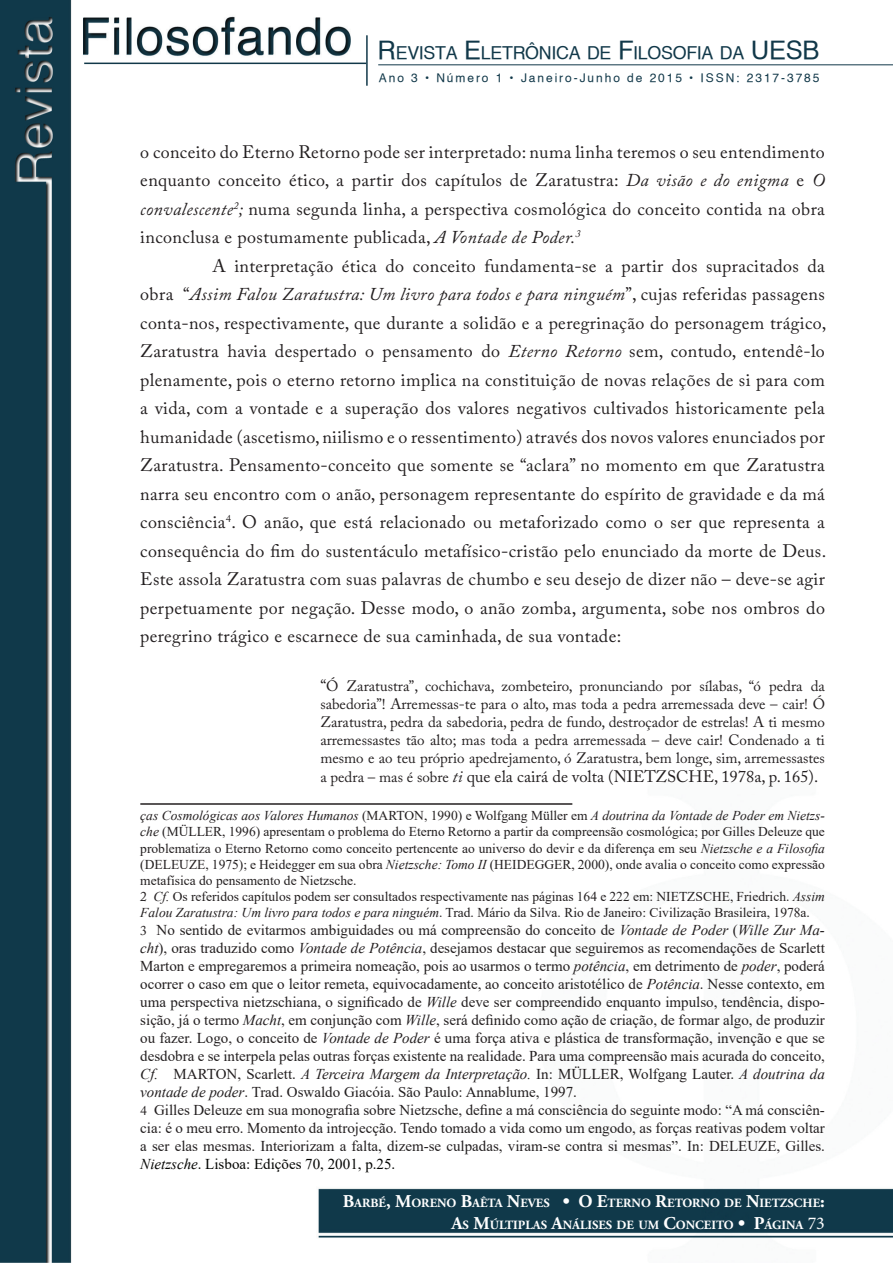
<style>
.page{position:relative;width:893px;height:1263px;background:#fff}
.page>*{position:absolute;margin:0;border:0;box-sizing:border-box;transform-origin:0 0}
.t1{font:18px "Adobe Caslon Pro";letter-spacing:.02em;color:#231f20}
.t2{font:italic 18px "Adobe Caslon Pro";letter-spacing:.02em;color:#231f20}
.t3{font:17.85px "Helvetica";letter-spacing:-.015em;color:#113849}
.t4{font:16.5px "Adobe Caslon Pro";color:#231f20}
.t5{font:15px/18px "Times New Roman";color:#231f20}
.t6{font:15px/18px "Adobe Caslon Pro";color:#231f20;text-align:justify}
.t7{font:13.5px/16.2px "Times New Roman";color:#231f20}
.t8{font:700 12.6px/21.6px "Adobe Garamond Pro";color:#fff;text-align:right}
.t9{font:12px "Helvetica";letter-spacing:.16em;color:#113849}
.s1{font-size:25.5px}
.s2{font-style:italic}
.s3{font-style:normal}
.s4{font-size:16.5px}
.s5{font-size:15px}
.s6{font-family:"Adobe Caslon Pro"}
.s7{font-family:"Adobe Caslon Pro";font-size:13.5px}
.s8{font-style:italic;color:#040503}
.s9{color:#040503}
.s10{font-size:18px}
.s11{font-family:"Minion Pro";font-weight:400;font-size:18px}
</style>
<div class="page">
<img style="left:0;top:0;width:893px;height:1263px">
<hr style="left:84px;top:63px;width:282px;height:1px;background:#113849">
<hr style="left:366px;top:35px;width:2px;height:51px;background:#113849">
<hr style="left:378px;top:65px;width:515px;height:1px;background:#113849">
<hr style="left:140px;top:803px;width:432px;height:2px;background:#231f20">
<p class="t3" style="left:378px;top:42px;width:443px"><span class="s1">R</span>EVISTA <span class="s1">E</span>LETRÔNICA DE <span class="s1">F</span>ILOSOFIA DA <span class="s1">UESB</span></p>
<p class="t9" style="left:379px;top:70px;width:442px">Ano 3 • Número 1 • Janeiro-Junho de 2015 • ISSN: 2317-3785</p>
<p class="t1" style="left:140px;top:141px;width:686px">o conceito do Eterno Retorno pode ser interpretado: numa linha teremos o seu entendimento</p>
<p class="t1" style="left:140px;top:170px;width:686px">enquanto conceito ético, a partir dos capítulos de Zaratustra: <span class="s2">Da visão e do enigma</span> e <span class="s2">O</span></p>
<p class="t1" style="left:140px;top:198px;width:686px"><span class="s2">convalescente</span><sup>2</sup><span class="s2">;</span> numa segunda linha, a perspectiva cosmológica do conceito contida na obra</p>
<p class="t1" style="left:140px;top:227px;width:442px">inconclusa e postumamente publicada, <span class="s2">A Vontade de Poder.</span><sup>3</sup></p>
<p class="t1" style="left:212px;top:255px;width:614px">A interpretação ética do conceito fundamenta-se a partir dos supracitados da</p>
<p class="t2" style="left:140px;top:284px;width:686px"><span class="s3">obra “</span>Assim Falou Zaratustra: Um livro para todos e para ninguém<span class="s3">”, cujas referidas passagens</span></p>
<p class="t1" style="left:140px;top:312px;width:687px">conta-nos, respectivamente, que durante a solidão e a peregrinação do personagem trágico,</p>
<p class="t1" style="left:140px;top:341px;width:686px">Zaratustra havia despertado o pensamento do <span class="s2">Eterno Retorno</span> sem, contudo, entendê-lo</p>
<p class="t1" style="left:140px;top:369px;width:686px">plenamente, pois o eterno retorno implica na constituição de novas relações de si para com</p>
<p class="t1" style="left:140px;top:398px;width:686px">a vida, com a vontade e a superação dos valores negativos cultivados historicamente pela</p>
<p class="t1" style="left:140px;top:426px;width:686px">humanidade (ascetismo, niilismo e o ressentimento) através dos novos valores enunciados por</p>
<p class="t1" style="left:140px;top:455px;width:686px">Zaratustra. Pensamento-conceito que somente se “aclara” no momento em que Zaratustra</p>
<p class="t1" style="left:140px;top:483px;width:686px">narra seu encontro com o anão, personagem representante do espírito de gravidade e da má</p>
<p class="t1" style="left:140px;top:512px;width:686px">consciência<sup>4</sup>. O anão, que está relacionado ou metaforizado como o ser que representa a</p>
<p class="t1" style="left:140px;top:540px;width:687px">consequência do fim do sustentáculo metafísico-cristão pelo enunciado da morte de Deus.</p>
<p class="t1" style="left:140px;top:569px;width:686px">Este assola Zaratustra com suas palavras de chumbo e seu desejo de dizer não – deve-se agir</p>
<p class="t1" style="left:140px;top:597px;width:686px">perpetuamente por negação. Desse modo, o anão zomba, argumenta, sobe nos ombros do</p>
<p class="t1" style="left:140px;top:626px;width:482px">peregrino trágico e escarnece de sua caminhada, de sua vontade:</p>
<p class="t6" style="left:320px;top:676px;width:506px"><span class="s4">“</span>Ó Zaratustra”, cochichava, zombeteiro, pronunciando por sílabas, “ó pedra da sabedoria”! Arremessas-te para o alto, mas toda a pedra arremessada deve – cair! Ó Zaratustra, pedra da sabedoria, pedra de fundo, destroçador de estrelas! A ti mesmo arremessastes tão alto; mas toda a pedra arremessada – deve cair! Condenado a ti mesmo e ao teu próprio apedrejamento, ó Zaratustra, bem longe, sim, arremessastes</p>
<p class="t4" style="left:320px;top:767px;width:499px"><span class="s5">a pedra – mas é sobre</span> <span class="s2">ti</span> que ela cairá de volta (NIETZSCHE, 1978a, p. 165).</p>
<p class="t7" style="left:140px;top:807px;width:686px"><span class="s2">ças Cosmológicas aos Valores Humanos</span> (MARTON, 1990) e Wolfgang Müller em <span class="s2">A doutrina da Vontade de Poder em Nietzs&shy;che</span> (MÜLLER, 1996) apresentam o problema do Eterno Retorno a partir da compreensão cosmológica; por Gilles Deleuze que problematiza o Eterno Retorno como conceito pertencente ao universo do devir e da diferença em seu <span class="s2">Nietzsche e a Filosofia </span>(DELEUZE, 1975); e Heidegger em sua obra <span class="s2">Nietzsche: Tomo II</span> (HEIDEGGER, 2000), onde avalia o conceito como expressão metafísica do pensamento de Nietzsche.<br><span class="s6">2</span> <span class="s2">Cf.</span> Os referidos capítulos podem ser consultados respectivamente nas páginas 164 e 222 em: NIETZSCHE, Friedrich. <span class="s2">Assim Falou Zaratustra: Um livro para todos e para ninguém</span>. Trad. Mário da Silva. Rio de Janeiro: Civilização Brasileira, 1978a.</p>
<p class="t5" style="left:140px;top:921px;width:686px"><span class="s7">3</span> No sentido de evitarmos ambiguidades ou má compreensão do conceito de <span class="s2">Vontade de Poder</span> (<span class="s2">Wille Zur Ma&shy;cht</span>), oras traduzido como <span class="s2">Vontade de Potência</span>, desejamos destacar que seguiremos as recomendações de Scarlett Marton e empregaremos a primeira nomeação, pois ao usarmos o termo <span class="s2">potência</span>, em detrimento de <span class="s2">poder</span>, poderá ocorrer o caso em que o leitor remeta, equivocadamente, ao conceito aristotélico de <span class="s2">Potência</span>. Nesse contexto, em uma perspectiva nietzschiana, o significado de <span class="s2">Wille</span> deve ser compreendido enquanto impulso, tendência, dispo&shy;sição, já o termo <span class="s2">Macht</span>, em conjunção com <span class="s2">Wille</span>, será definido como ação de criação, de formar algo, de produzir ou fazer. Logo, o conceito de <span class="s2">Vontade de Poder</span> é uma força ativa e plástica de transformação, invenção e que se desdobra e se interpela pelas outras forças existente na realidade. Para uma compreensão mais acurada do conceito, <span class="s2">Cf.</span> MARTON, Scarlett. <span class="s2">A Terceira Margem da Interpretação.</span> In: MÜLLER, Wolfgang Lauter. <span class="s2">A doutrina da vontade de poder</span>. Trad. Oswaldo Giacóia. São Paulo: Annablume, 1997.<br><span class="s7">4</span> Gilles Deleuze em sua monografia sobre Nietzsche, define a má consciência do seguinte modo: “A má consciên&shy;cia: é o meu erro. Momento da introjecção. Tendo tomado a vida como um engodo, as forças reativas podem voltar a ser elas mesmas. Interiorizam a falta, dizem-se culpadas, viram-se contra si mesmas”. In: DELEUZE, Gilles.<br><span class="s8">Nietzsche</span><span class="s9">. Lisboa: Edições 70, 2001, p.25.</span></p>
<p class="t8" style="left:343px;top:1192px;width:484px"><span class="s10">B</span>ARBÉ<span class="s10">, M</span>ORENO <span class="s10">B</span>AÊTA <span class="s10">N</span>EVES <span class="s10">• O E</span>TERNO <span class="s10">R</span>ETORNO DE <span class="s10">N</span>IETZSCHE<span class="s10">:<br>A</span>S <span class="s10">M</span>ÚLTIPLAS <span class="s10">A</span>NÁLISES DE UM <span class="s10">C</span>ONCEITO <span class="s10">• P</span>ÁGINA <span class="s11">73</span></p>
</div>
